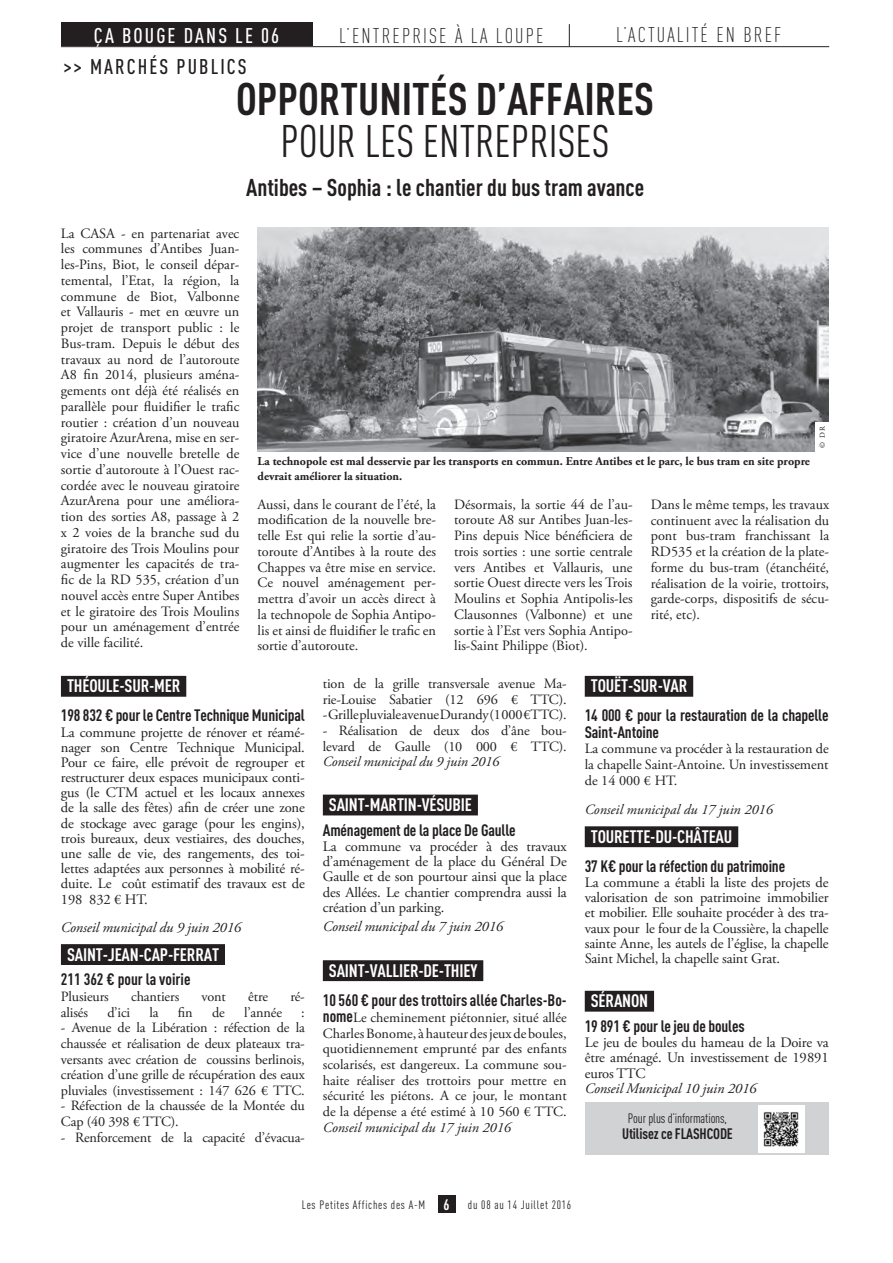
<style>
.page{position:relative;width:893px;height:1263px;background:#fff}
.page>*{position:absolute;margin:0;border:0;box-sizing:border-box;transform-origin:0 0}
.t1{font:700 45px "DIN Cond";color:#231f20}
.t2{font:45px "DIN Cond";color:#231f20}
.t3{font:700 24px "DIN Cond";color:#231f20}
.t4{font:300 21px "DIN Cond";letter-spacing:.1em;color:#231f20}
.t5{font:500 21px "DIN Cond";letter-spacing:.1em;color:#231f20}
.t6{font:500 21px "DIN Cond";letter-spacing:.1em;color:#fff}
.t7{font:700 17.85px "DIN Cond";letter-spacing:-.01em;color:#fff}
.t8{font:700 16.35px/16.4px "DIN Cond";letter-spacing:-.01em;color:#231f20}
.t9{font:700 15px "DIN Cond";letter-spacing:-.01em;color:#231f20}
.t10{font:14.4px/15.1px "Adobe Garamond Pro";letter-spacing:-.01em;color:#231f20;text-align:justify}
.t11{font:italic 14.4px "Adobe Garamond Pro";letter-spacing:-.01em;color:#231f20}
.t12{font:14.25px/15.8px "Adobe Garamond Pro";color:#231f20;text-align:justify}
.t13{font:14.1px/15.6px "Adobe Garamond Pro";letter-spacing:-.01em;color:#231f20;text-align:justify}
.t14{font:italic 14.1px "Adobe Garamond Pro";color:#231f20}
.t15{font:13.5px "DIN Cond";letter-spacing:-.01em;color:#231f20}
.t16{font:700 12px/15.3px "Adobe Garamond Pro";color:#231f20}
.t17{font:12px "DIN Cond";letter-spacing:.06em;color:#231f20}
.t18{font:7.5px "Adobe Garamond Pro";color:#231f20}
.s1{font-style:italic}
.s2{font-family:"DIN Cond";font-weight:700;font-size:16.35px}
.s3{font-weight:700;font-size:15px;color:#fff}
</style>
<div class="page">
<div style="left:438px;top:1196px;width:17px;height:17px;background:#231f20"></div>
<hr style="left:61px;top:46px;width:768px;height:1px;background:#231f20">
<svg style="left:569px;top:24px;width:1px;height:22px"></svg>
<div style="left:61px;top:22px;width:251px;height:24px;background:#231f20"></div>
<div style="left:61px;top:676px;width:125px;height:21px;background:#231f20"></div>
<div style="left:61px;top:944px;width:164px;height:21px;background:#231f20"></div>
<div style="left:323px;top:795px;width:155px;height:20px;background:#231f20"></div>
<div style="left:323px;top:960px;width:160px;height:21px;background:#231f20"></div>
<div style="left:585px;top:676px;width:108px;height:21px;background:#231f20"></div>
<div style="left:585px;top:826px;width:153px;height:21px;background:#231f20"></div>
<div style="left:585px;top:991px;width:69px;height:21px;background:#231f20"></div>
<div style="left:585px;top:1102px;width:244px;height:53px;background:#d1d2d4"></div>
<div style="left:758px;top:1105px;width:46px;height:47px;background:#fff"></div>
<img style="left:763px;top:1112px;width:36px;height:35px">
<img style="left:258px;top:227px;width:571px;height:225px">
<div style="left:815px;top:422px;width:14px;height:30px;background:#fff"></div>
<p class="t4" style="left:339px;top:23px;width:206px">L’ENTREPRISE À LA LOUPE</p>
<p class="t4" style="left:616px;top:23px;width:167px">L’ACTUALITÉ EN BREF</p>
<p class="t1" style="left:236px;top:72px;width:420px">OPPORTUNITÉS D’AFFAIRES</p>
<p class="t2" style="left:280px;top:115px;width:331px">POUR LES ENTREPRISES</p>
<p class="t6" style="left:94px;top:23px;width:187px">ÇA BOUGE DANS LE 06</p>
<p class="t5" style="left:64px;top:54px;width:184px">&gt;&gt; MARCHÉS PUBLICS</p>
<p class="t3" style="left:246px;top:173px;width:400px">Antibes – Sophia : le chantier du bus tram avance</p>
<p class="t12" style="left:61px;top:226px;width:180px">La CASA - en partenariat avec les communes d’Antibes Juan&shy;les-Pins, Biot, le conseil dépar&shy;temental, l’Etat, la région, la commune de Biot, Valbonne et Vallauris - met en œuvre un projet de transport public : le Bus-tram. Depuis le début des travaux au nord de l’autoroute A8 fin 2014, plusieurs aména&shy;gements ont déjà été réalisés en parallèle pour fluidifier le trafic routier : création d’un nouveau giratoire AzurArena, mise en ser&shy;vice d’une nouvelle bretelle de sortie d’autoroute à l’Ouest rac&shy;cordée avec le nouveau giratoire AzurArena pour une améliora&shy;tion des sorties A8, passage à 2 x 2 voies de la branche sud du giratoire des Trois Moulins pour augmenter les capacités de tra&shy;fic de la RD 535, création d’un nouvel accès entre Super Antibes et le giratoire des Trois Moulins pour un aménagement d’entrée de ville facilité.</p>
<p class="t16" style="left:258px;top:454px;width:554px">La technopole est mal desservie par les transports en commun. Entre Antibes et le parc, le bus tram en site propre devrait améliorer la situation.</p>
<p class="t18" style="left:818px;top:448px;width:24px;rotate:-90deg">© D R</p>
<p class="t12" style="left:258px;top:497px;width:180px">Aussi, dans le courant de l’été, la modification de la nouvelle bre&shy;telle Est qui relie la sortie d’au&shy;toroute d’Antibes à la route des Chappes va être mise en service.<br>Ce nouvel aménagement per&shy;mettra d’avoir un accès direct à la technopole de Sophia Antipo&shy;lis et ainsi de fluidifier le trafic en sortie d’autoroute.</p>
<p class="t12" style="left:454px;top:497px;width:180px">Désormais, la sortie 44 de l’au&shy;toroute A8 sur Antibes Juan-les-Pins depuis Nice bénéficiera de trois sorties : une sortie centrale vers Antibes et Vallauris, une sortie Ouest directe vers les Trois Moulins et Sophia Antipolis-les Clausonnes (Valbonne) et une sortie à l’Est vers Sophia Antipo&shy;lis-Saint Philippe (Biot).</p>
<p class="t12" style="left:651px;top:497px;width:180px">Dans le même temps, les travaux continuent avec la réalisation du pont bus-tram franchissant la RD535 et la création de la plate&shy;forme du bus-tram (étanchéité, réalisation de la voirie, trottoirs, garde-corps, dispositifs de sécu&shy;rité, etc).</p>
<p class="t7" style="left:67px;top:675px;width:115px">THÉOULE-SUR-MER</p>
<p class="t8" style="left:61px;top:707px;width:245px">198 832 € pour le Centre Technique Municipal</p>
<p class="t10" style="left:61px;top:725px;width:245px">La commune projette de rénover et réamé&shy;nager son Centre Technique Municipal.<br>Pour ce faire, elle prévoit de regrouper et restructurer deux espaces municipaux conti&shy;gus (le CTM actuel et les locaux annexes de la salle des fêtes) afin de créer une zone de stockage avec garage (pour les engins), trois bureaux, deux vestiaires, des douches, une salle de vie, des rangements, des toi&shy;lettes adaptées aux personnes à mobilité ré&shy;duite. Le coût estimatif des travaux est de 198 832 € HT.</p>
<p class="t11" style="left:61px;top:918px;width:182px">Conseil municipal du 9 juin 2016</p>
<p class="t7" style="left:67px;top:943px;width:154px">SAINT-JEAN-CAP-FERRAT</p>
<p class="t8" style="left:61px;top:971px;width:131px">211 362 € pour la voirie</p>
<p class="t13" style="left:61px;top:989px;width:49px">Plusieurs</p>
<p class="t13" style="left:131px;top:989px;width:50px">chantiers</p>
<p class="t13" style="left:202px;top:989px;width:26px">vont</p>
<p class="t13" style="left:248px;top:989px;width:21px">être</p>
<p class="t13" style="left:290px;top:989px;width:16px">ré-</p>
<p class="t13" style="left:61px;top:1005px;width:29px">alisés</p>
<p class="t13" style="left:107px;top:1005px;width:24px">d’ici</p>
<p class="t13" style="left:150px;top:1005px;width:11px">la</p>
<p class="t13" style="left:178px;top:1005px;width:16px">fin</p>
<p class="t13" style="left:212px;top:1005px;width:14px">de</p>
<p class="t13" style="left:244px;top:1005px;width:39px">l’année</p>
<p class="t13" style="left:301px;top:1005px;width:5px">:</p>
<p class="t13" style="left:61px;top:1020px;width:245px">- Avenue de la Libération : réfection de la chaussée et réalisation de deux plateaux tra&shy;versants avec création de coussins berlinois, création d’une grille de récupération des eaux pluviales (investissement : 147 626 € TTC.</p>
<p class="t13" style="left:61px;top:1099px;width:245px">- Réfection de la chaussée de la Montée du<br>Cap (40 398 € TTC).</p>
<p class="t13" style="left:61px;top:1130px;width:245px">- Renforcement de la capacité d’évacua-</p>
<p class="t13" style="left:323px;top:676px;width:245px">tion de la grille transversale avenue Ma&shy;rie-Louise Sabatier (12 696 € TTC).</p>
<p class="t13" style="left:323px;top:708px;width:245px">- Grille pluviale avenue Durandy (1 000 € TTC).</p>
<p class="t13" style="left:323px;top:723px;width:245px">- Réalisation de deux dos d’âne bou&shy;levard de Gaulle (10 000 € TTC).<br><span class="s1">Conseil municipal du 9 juin 2016</span></p>
<p class="t7" style="left:329px;top:794px;width:145px">SAINT-MARTIN-VÉSUBIE</p>
<p class="t8" style="left:323px;top:821px;width:194px">Aménagement de la place De Gaulle</p>
<p class="t10" style="left:323px;top:839px;width:245px">La commune va procéder à des travaux d’aménagement de la place du Général De Gaulle et de son pourtour ainsi que la place des Allées. Le chantier comprendra aussi la création d’un parking.</p>
<p class="t11" style="left:323px;top:918px;width:182px">Conseil municipal du 7 juin 2016</p>
<p class="t7" style="left:329px;top:959px;width:150px">SAINT-VALLIER-DE-THIEY</p>
<p class="t8" style="left:323px;top:991px;width:245px">10 560 € pour des trottoirs allée Charles-Bo-</p>
<p class="t13" style="left:323px;top:1010px;width:245px"><span class="s2">nome</span>Le cheminement piétonnier, situé allée Charles Bonome, à hauteur des jeux de boules, quotidiennement emprunté par des enfants scolarisés, est dangereux. La commune sou&shy;haite réaliser des trottoirs pour mettre en sécurité les piétons. A ce jour, le montant de la dépense a été estimé à 10 560 € TTC.<br><span class="s1">Conseil municipal du 17 juin 2016</span></p>
<p class="t7" style="left:591px;top:675px;width:98px">TOUËT-SUR-VAR</p>
<p class="t8" style="left:585px;top:707px;width:245px">14 000 € pour la restauration de la chapelle<br>Saint-Antoine</p>
<p class="t13" style="left:585px;top:741px;width:245px">La commune va procéder à la restauration de la chapelle Saint-Antoine. Un investissement de 14 000 € HT.</p>
<p class="t14" style="left:585px;top:801px;width:190px">Conseil municipal du 17 juin 2016</p>
<p class="t7" style="left:591px;top:825px;width:143px">TOURETTE-DU-CHÂTEAU</p>
<p class="t8" style="left:585px;top:857px;width:202px">37 K€ pour la réfection du patrimoine</p>
<p class="t10" style="left:585px;top:875px;width:245px">La commune a établi la liste des projets de valorisation de son patrimoine immobilier et mobilier. Elle souhaite procéder à des tra&shy;vaux pour le four de la Coussière, la chapelle sainte Anne, les autels de l’église, la chapelle Saint Michel, la chapelle saint Grat.</p>
<p class="t7" style="left:591px;top:990px;width:59px">SÉRANON</p>
<p class="t8" style="left:585px;top:1017px;width:161px">19 891 € pour le jeu de boules</p>
<p class="t10" style="left:585px;top:1035px;width:245px">Le jeu de boules du hameau de la Doire va être aménagé. Un investissement de 19891 euros TTC</p>
<p class="t11" style="left:585px;top:1079px;width:173px">Conseil Municipal 10 juin 2016</p>
<p class="t15" style="left:628px;top:1110px;width:101px">Pour plus d’informations,</p>
<p class="t9" style="left:622px;top:1125px;width:112px">Utilisez ce FLASHCODE</p>
<p class="t17" style="left:302px;top:1198px;width:271px">Les Petites Affiches des A-M <span class="s3">6</span> du 08 au 14 Juillet 2016</p>
</div>
